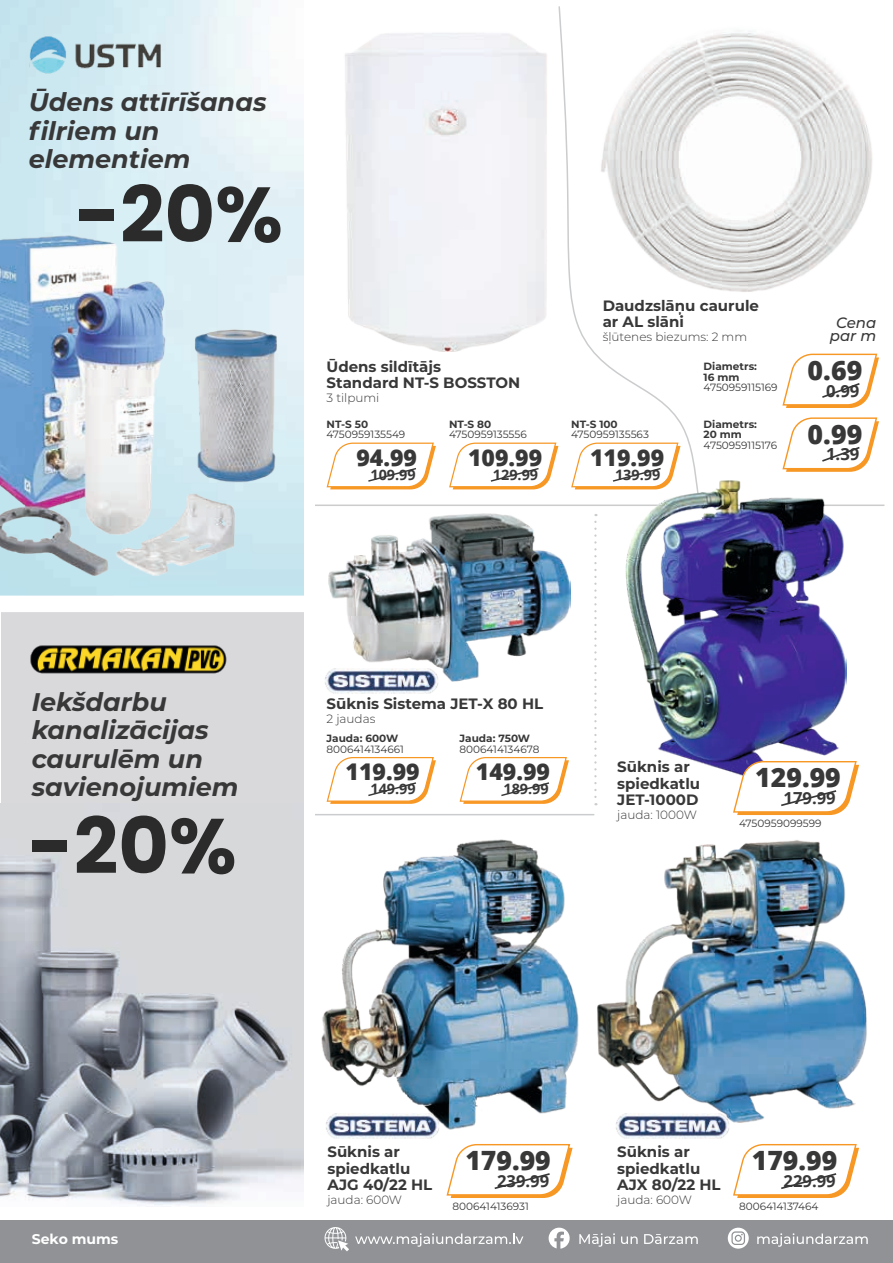
<style>
.page{position:relative;width:893px;height:1263px;background:#fff}
.page>*{position:absolute;margin:0;border:0;box-sizing:border-box;transform-origin:0 0}
.t1{font:700 77.85px "Poppins";color:#2b2b2b}
.t2{font:800 26.7px "Open Sans";color:#383839}
.t3{font:800 26.55px "Open Sans";color:#383839}
.t4{font:italic 700 25.5px/28.5px "Montserrat";color:#383839}
.t5{font:800 22.95px "Open Sans";color:#383839}
.t6{font:700 16.65px "Open Sans";color:#383839}
.t7{font:700 15px/16.5px "Montserrat";color:#383839}
.t8{font:italic 500 15px/13.5px "Montserrat";color:#383839;text-align:center}
.t9{font:700 14.4px "Open Sans";color:#383839}
.t10{font:700 14.1px "Montserrat";color:#fff}
.t11{font:300 12px "Montserrat";color:#383839}
.t12{font:10.5px "Montserrat";color:#383839}
.t13{font:700 10.5px/10.5px "Montserrat";color:#383839}
</style>
<div class="page">
<hr style="left:315px;top:504px;width:569px;height:2px;background:#cbccce">
<svg style="left:558px;top:6px;width:139px;height:484px"></svg>
<img style="left:345px;top:31px;width:216px;height:321px">
<div style="left:1px;top:604px;width:302px;height:603px;background:#d9d9dc"></div>
<img style="left:1px;top:858px;width:302px;height:349px">
<img style="left:30px;top:645px;width:197px;height:29px">
<div style="left:0;top:596px;width:319px;height:16px;background:#fff"></div>
<img style="left:244px;top:319px;width:46px;height:170px">
<img style="left:1px;top:232px;width:243px;height:345px">
<img style="left:21px;top:34px;width:150px;height:42px">
<img style="left:592px;top:22px;width:280px;height:272px">
<img style="left:321px;top:839px;width:258px;height:291px">
<img style="left:597px;top:840px;width:270px;height:283px">
<svg style="left:446px;top:1144px;width:127px;height:54px"></svg>
<svg style="left:326px;top:757px;width:110px;height:47px"></svg>
<svg style="left:326px;top:442px;width:110px;height:47px"></svg>
<svg style="left:449px;top:442px;width:109px;height:47px"></svg>
<svg style="left:570px;top:442px;width:110px;height:47px"></svg>
<svg style="left:459px;top:757px;width:110px;height:47px"></svg>
<svg style="left:733px;top:1144px;width:126px;height:54px"></svg>
<img style="left:322px;top:1112px;width:121px;height:27px">
<img style="left:325px;top:674px;width:113px;height:20px">
<img style="left:612px;top:1112px;width:121px;height:27px">
<img style="left:626px;top:479px;width:220px;height:294px">
<img style="left:327px;top:513px;width:244px;height:168px">
<hr style="left:315px;top:814px;width:279px;height:1px;background:#cbccce">
<svg style="left:594px;top:522px;width:3px;height:283px"></svg>
<svg style="left:732px;top:760px;width:127px;height:55px"></svg>
<svg style="left:782px;top:353px;width:97px;height:55px"></svg>
<svg style="left:782px;top:417px;width:97px;height:55px"></svg>
<div style="left:0;top:1220px;width:893px;height:43px;background:#909295"></div>
<svg style="left:579px;top:1233px;width:36px;height:14px"></svg>
<svg style="left:621px;top:1236px;width:17px;height:8px"></svg>
<svg style="left:644px;top:1234px;width:54px;height:10px"></svg>
<svg style="left:355px;top:1233px;width:168px;height:14px"></svg>
<svg style="left:757px;top:1233px;width:111px;height:14px"></svg>
<svg style="left:549px;top:1228px;width:21px;height:21px"></svg>
<svg style="left:728px;top:1228px;width:21px;height:20px"></svg>
<svg style="left:325px;top:1227px;width:24px;height:24px"></svg>
<h3 class="t4" style="left:29px;top:87px;width:239px">Ūdens attīrīšanas filriem un elementiem</h3>
<h1 class="t1" style="left:75px;top:170px;width:209px">-20%</h1>
<p class="t7" style="left:603px;top:296px;width:158px">Daudzslāņu caurule ar AL slāni</p>
<p class="t11" style="left:603px;top:328px;width:146px">šļūtenes biezums: 2 mm</p>
<p class="t8" style="left:830px;top:315px;width:48px">Cena par m</p>
<p class="t7" style="left:327px;top:357px;width:195px">Ūdens sildītājs<br>Standard NT-S BOSSTON</p>
<p class="t11" style="left:327px;top:389px;width:54px">3 tilpumi</p>
<p class="t13" style="left:327px;top:418px;width:43px">NT-S 50</p>
<p class="t12" style="left:327px;top:427px;width:80px">4750959135549</p>
<p class="t13" style="left:449px;top:418px;width:44px">NT-S 80</p>
<p class="t12" style="left:449px;top:427px;width:79px">4750959135556</p>
<p class="t13" style="left:571px;top:418px;width:48px">NT-S 100</p>
<p class="t12" style="left:571px;top:427px;width:79px">4750959135563</p>
<h3 class="t5" style="left:356px;top:440px;width:62px">94.99</h3>
<p class="t9" style="left:370px;top:464px;width:47px">109.99</p>
<h3 class="t5" style="left:468px;top:440px;width:76px">109.99</h3>
<p class="t9" style="left:493px;top:464px;width:47px">129.99</p>
<h3 class="t5" style="left:590px;top:440px;width:76px">119.99</h3>
<p class="t9" style="left:615px;top:464px;width:47px">139.99</p>
<p class="t13" style="left:704px;top:361px;width:55px">Diametrs:<br>16 mm</p>
<p class="t12" style="left:704px;top:380px;width:76px">4750959115169</p>
<p class="t13" style="left:704px;top:418px;width:55px">Diametrs:<br>20 mm</p>
<p class="t12" style="left:704px;top:438px;width:75px">4750959115176</p>
<h2 class="t2" style="left:808px;top:350px;width:56px">0.69</h2>
<p class="t6" style="left:826px;top:379px;width:35px">0.99</p>
<h2 class="t2" style="left:808px;top:414px;width:56px">0.99</h2>
<p class="t6" style="left:826px;top:442px;width:35px">1.39</p>
<h3 class="t4" style="left:32px;top:686px;width:208px">Iekšdarbu kanalizācijas caurulēm un savienojumiem</h3>
<h1 class="t1" style="left:29px;top:801px;width:209px">-20%</h1>
<p class="t7" style="left:327px;top:695px;width:218px">Sūknis Sistema JET-X 80 HL</p>
<p class="t11" style="left:327px;top:710px;width:50px">2 jaudas</p>
<p class="t13" style="left:327px;top:732px;width:73px">Jauda: 600W</p>
<p class="t12" style="left:327px;top:741px;width:79px">8006414134661</p>
<h3 class="t5" style="left:345px;top:754px;width:76px">119.99</h3>
<p class="t9" style="left:370px;top:778px;width:47px">149.99</p>
<p class="t13" style="left:460px;top:732px;width:72px">Jauda: 750W</p>
<p class="t12" style="left:460px;top:741px;width:81px">8006414134678</p>
<h3 class="t5" style="left:476px;top:754px;width:76px">149.99</h3>
<p class="t9" style="left:503px;top:778px;width:47px">189.99</p>
<p class="t7" style="left:617px;top:758px;width:85px">Sūknis ar spiedkatlu<br>JET-1000D</p>
<p class="t11" style="left:617px;top:806px;width:81px">jauda: 1000W</p>
<h3 class="t3" style="left:755px;top:758px;width:87px">129.99</h3>
<p class="t6" style="left:784px;top:786px;width:54px">179.99</p>
<p class="t12" style="left:739px;top:816px;width:84px">4750959099599</p>
<p class="t10" style="left:32px;top:1229px;width:88px">Seko mums</p>
<p class="t7" style="left:327px;top:1143px;width:106px">Sūknis ar spiedkatlu<br>AJG 40/22 HL</p>
<p class="t11" style="left:327px;top:1191px;width:76px">jauda: 600W</p>
<p class="t7" style="left:617px;top:1143px;width:105px">Sūknis ar spiedkatlu<br>AJX 80/22 HL</p>
<p class="t11" style="left:617px;top:1191px;width:76px">jauda: 600W</p>
<h3 class="t3" style="left:465px;top:1140px;width:87px">179.99</h3>
<p class="t6" style="left:497px;top:1169px;width:54px">239.99</p>
<h3 class="t3" style="left:752px;top:1140px;width:87px">179.99</h3>
<p class="t6" style="left:784px;top:1169px;width:54px">229.99</p>
<p class="t12" style="left:453px;top:1199px;width:78px">8006414136931</p>
<p class="t12" style="left:739px;top:1199px;width:81px">8006414137464</p>
</div>
